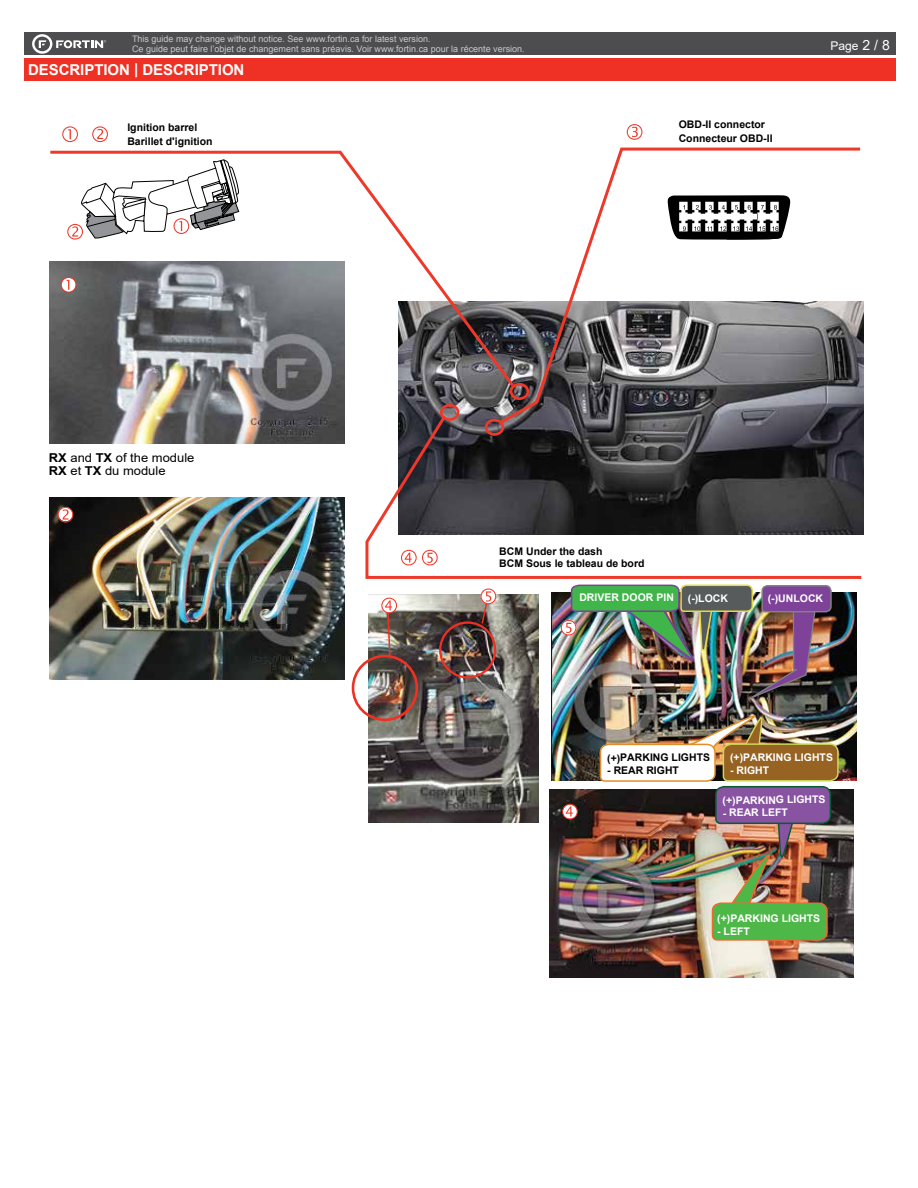
<style>
.page{position:relative;width:918px;height:1188px;background:#fff}
.page>*{position:absolute;margin:0;border:0;box-sizing:border-box;transform-origin:0 0}
.t1{font:700 15px "Arial";letter-spacing:-.005em;color:#fff}
.t2{font:12.3px/13.6px "Arial";color:#000;scale:1.06 1}
.t3{font:12px "Arial";color:#fff}
.t4{font:700 10.5px/13.4px "Arial";color:#000}
.t5{font:700 10.5px "Arial";color:#fff}
.t6{font:9px/9.8px "Arial";color:#c7c8ca}
.s1{font-size:13.95px}
.s2{font-weight:700}
</style>
<div class="page">
<div style="left:24px;top:33px;width:872px;height:22px;background:#4d4d4f"></div>
<div style="left:24px;top:58px;width:872px;height:23px;background:#ee3124"></div>
<svg style="left:32px;top:34px;width:74px;height:20px"></svg>
<img style="left:50px;top:498px;width:294px;height:181px">
<img style="left:49px;top:390px;width:295px;height:54px">
<svg style="left:58px;top:507px;width:15px;height:16px"></svg>
<svg style="left:62px;top:126px;width:16px;height:16px"></svg>
<svg style="left:92px;top:126px;width:16px;height:16px"></svg>
<svg style="left:49px;top:150px;width:446px;height:240px"></svg>
<svg style="left:495px;top:147px;width:368px;height:265px"></svg>
<svg style="left:627px;top:124px;width:15px;height:16px"></svg>
<img style="left:552px;top:593px;width:304px;height:187px">
<img style="left:368px;top:594px;width:170px;height:228px">
<svg style="left:440px;top:404px;width:19px;height:8px"></svg>
<svg style="left:365px;top:412px;width:499px;height:167px"></svg>
<img style="left:550px;top:789px;width:304px;height:188px">
<img style="left:599px;top:715px;width:240px;height:226px">
<div style="left:352px;top:655px;width:66px;height:66px;border:3px solid #ee3124;border-radius:50%"></div>
<div style="left:439px;top:621px;width:57px;height:58px;border:2px solid #ee3124;border-radius:50%"></div>
<svg style="left:562px;top:804px;width:16px;height:16px"></svg>
<svg style="left:381px;top:598px;width:16px;height:61px"></svg>
<img style="left:561px;top:584px;width:271px;height:115px">
<svg style="left:480px;top:589px;width:16px;height:36px"></svg>
<svg style="left:401px;top:550px;width:37px;height:16px"></svg>
<p class="t6" style="left:132px;top:34px;width:394px">This guide may change without notice. See www.fortin.ca for latest version.<br>Ce guide peut faire l’objet de changement sans préavis. Voir www.fortin.ca pour la récente version.</p>
<h1 class="t1" style="left:28px;top:59px;width:218px">DESCRIPTION | DESCRIPTION</h1>
<p class="t4" style="left:127px;top:121px;width:87px">Ignition barrel<br>Barillet d'ignition</p>
<p class="t4" style="left:679px;top:118px;width:95px;line-height:14px">OBD-II connector<br>Connecteur OBD-II</p>
<h3 class="t3" style="left:831px;top:38px;width:61px">Page <span class="s1">2 / 8</span></h3>
<p class="t2" style="left:49px;top:450px;width:139px"><span class="s2">RX</span> and <span class="s2">TX</span> of the module<br><span class="s2">RX</span> et <span class="s2">TX</span> du module</p>
<p class="t4" style="left:499px;top:545px;width:147px;line-height:12.5px">BCM Under the dash<br>BCM Sous le tableau de bord</p>
<p class="t5" style="left:579px;top:590px;width:96px">DRIVER DOOR PIN</p>
<p class="t5" style="left:688px;top:591px;width:42px">(-)LOCK</p>
<p class="t5" style="left:768px;top:591px;width:57px">(-)UNLOCK</p>
<p class="t4" style="left:607px;top:751px;width:105px">(+)PARKING LIGHTS</p>
<p class="t4" style="left:607px;top:764px;width:73px">- REAR RIGHT</p>
<p class="t5" style="left:730px;top:750px;width:105px">(+)PARKING LIGHTS</p>
<p class="t5" style="left:730px;top:763px;width:41px">- RIGHT</p>
<p class="t5" style="left:723px;top:792px;width:105px">(+)PARKING LIGHTS</p>
<p class="t5" style="left:723px;top:805px;width:67px">- REAR LEFT</p>
<p class="t5" style="left:717px;top:911px;width:104px">(+)PARKING LIGHTS</p>
<p class="t5" style="left:717px;top:923px;width:34px">- LEFT</p>
</div>
